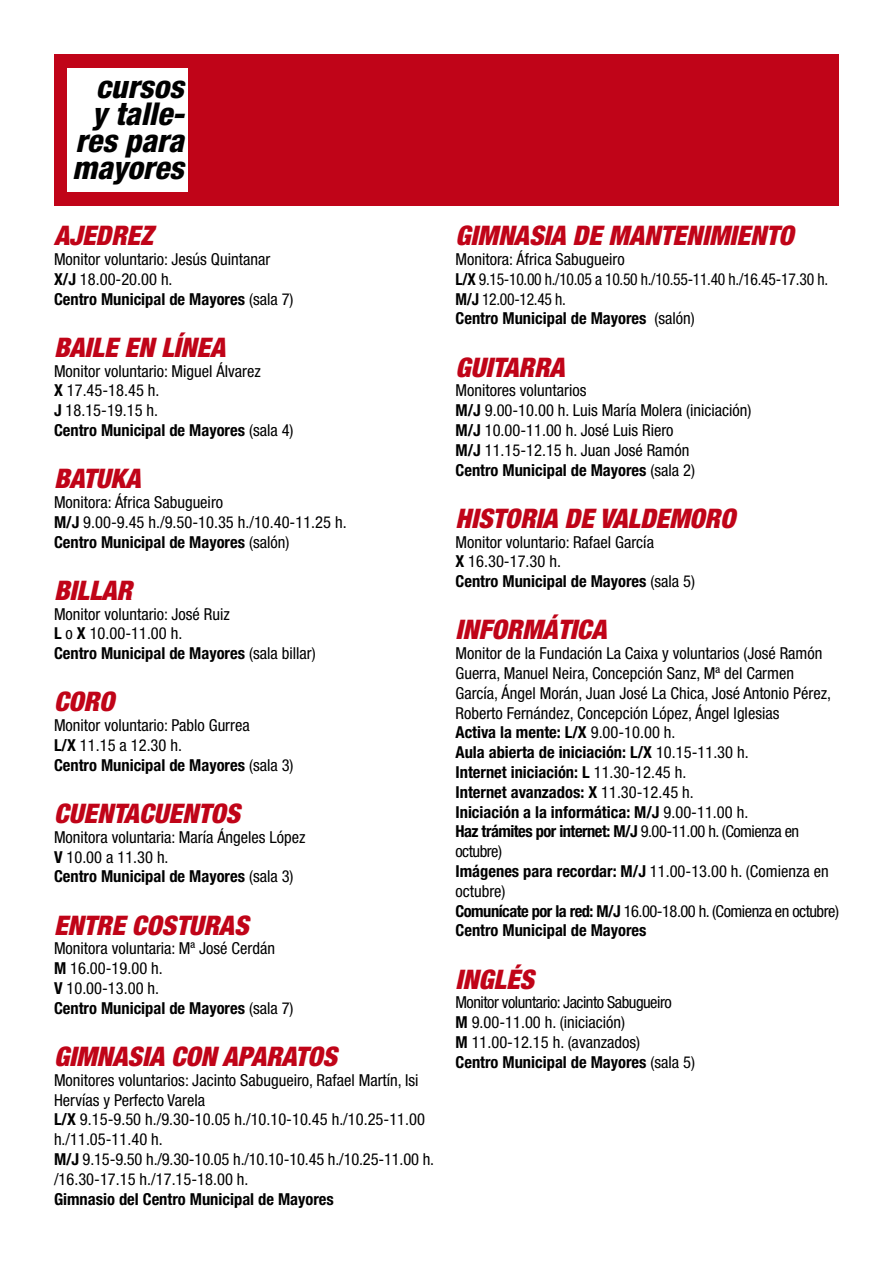
<style>
.page{position:relative;width:893px;height:1263px;background:#fff}
.page>*{position:absolute;margin:0;border:0;box-sizing:border-box;transform-origin:0 0}
.t1{font:italic 800 condensed 31.5px/27px "Helvetica Neue";color:#000;text-align:right}
.t2{font:italic 900 condensed 27px "Helvetica Neue";color:#c00418}
.t3{font:condensed 16.5px/19.8px "Helvetica Neue";color:#000}
.t4{font:condensed 16.5px/19.8px "Helvetica Neue";letter-spacing:-.03em;color:#000}
.t5{font:700 condensed 16.5px "Helvetica Neue";color:#000}
.s1{font-weight:700}
</style>
<div class="page">
<div style="left:54px;top:54px;width:785px;height:151px;background:#c00418"></div>
<div style="left:68px;top:68px;width:120px;height:123px;background:#fff"></div>
<h1 class="t1" style="left:72px;top:72px;width:113px">cursos<br>y talle&shy;res para mayores</h1>
<h2 class="t2" style="left:54px;top:219px;width:100px">AJEDREZ</h2>
<p class="t3" style="left:54px;top:249px;width:241px">Monitor voluntario: Jesús Quintanar<br><span class="s1">X/J</span> 18.00-20.00 h.<br><span class="s1">Centro Municipal de Mayores</span> (sala 7)</p>
<h2 class="t2" style="left:54px;top:330px;width:173px">BAILE EN LÍNEA</h2>
<p class="t3" style="left:54px;top:361px;width:241px">Monitor voluntario: Miguel Álvarez<br><span class="s1">X</span> 17.45-18.45 h.<br><span class="s1">J</span> 18.15-19.15 h.<br><span class="s1">Centro Municipal de Mayores</span> (sala 4)</p>
<h2 class="t2" style="left:54px;top:462px;width:89px">BA TUKA</h2>
<p class="t3" style="left:54px;top:492px;width:294px">Monitora: África Sabugueiro<br><span class="s1">M/J</span> 9.00-9.45 h./9.50-10.35 h./10.40-11.25 h.<br><span class="s1">Centro Municipal de Mayores</span> (salón)</p>
<h2 class="t2" style="left:54px;top:573px;width:66px">BILLAR</h2>
<p class="t3" style="left:54px;top:604px;width:263px">Monitor voluntario: José Ruiz<br><span class="s1">L</span> o <span class="s1">X</span> 10.00-11.00 h.<br><span class="s1">Centro Municipal de Mayores</span> (sala billar)</p>
<h2 class="t2" style="left:54px;top:685px;width:62px">CORO</h2>
<p class="t3" style="left:54px;top:715px;width:241px">Monitor voluntario: Pablo Gurrea<br><span class="s1">L/X</span> 11.15 a 12.30 h.<br><span class="s1">Centro Municipal de Mayores</span> (sala 3)</p>
<h2 class="t2" style="left:54px;top:797px;width:187px">CUENTACUENTOS</h2>
<p class="t3" style="left:54px;top:827px;width:253px">Monitora voluntaria: María Ángeles López<br><span class="s1">V</span> 10.00 a 11.30 h.<br><span class="s1">Centro Municipal de Mayores</span> (sala 3)</p>
<h2 class="t2" style="left:54px;top:908px;width:166px">ENTRE COSTURAS</h2>
<p class="t3" style="left:54px;top:938px;width:241px">Monitora voluntaria: Mª José Cerdán<br><span class="s1">M</span> 16.00-19.00 h.<br><span class="s1">V</span> 10.00-13.00 h.<br><span class="s1">Centro Municipal de Mayores</span> (sala 7)</p>
<h2 class="t2" style="left:54px;top:1040px;width:286px">GIMNASIA CON APARA TOS</h2>
<p class="t3" style="left:54px;top:1070px;width:382px">Monitores voluntarios: Jacinto Sabugueiro, Rafael Martín, Isi Hervías y Perfecto Varela<br><span class="s1">L/X</span> 9.15-9.50 h./9.30-10.05 h./10.10-10.45 h./10.25-11.00 h./11.05-11.40 h.<br><span class="s1">M/J</span> 9.15-9.50 h./9.30-10.05 h./10.10-10.45 h./10.25-11.00 h. /16.30-17.15 h./17.15-18.00 h.</p>
<p class="t5" style="left:54px;top:1189px;width:281px">Gimnasio del Centro Municipal de Mayores</p>
<h2 class="t2" style="left:455px;top:219px;width:339px">GIMNASIA DE MAN TENIMIEN TO</h2>
<p class="t3" style="left:455px;top:249px;width:374px">Monitora: África Sabugueiro<br><span class="s1">L/X</span> 9.15-10.00 h./10.05 a 10.50 h./10.55-11.40 h./16.45-17.30 h.<br><span class="s1">M/J</span> 12.00-12.45 h.<br><span class="s1">Centro Municipal de Mayores</span> (salón)</p>
<h2 class="t2" style="left:455px;top:350px;width:65px">GUITARRA</h2>
<p class="t3" style="left:455px;top:380px;width:298px">Monitores voluntarios<br><span class="s1">M/J</span> 9.00-10.00 h. Luis María Molera (iniciación)<br><span class="s1">M/J</span> 10.00-11.00 h. José Luis Riero<br><span class="s1">M/J</span> 11.15-12.15 h. Juan José Ramón<br><span class="s1">Centro Municipal de Mayores</span> (sala 2)</p>
<h2 class="t2" style="left:455px;top:501px;width:281px">HISTORIA DE VALDEMORO</h2>
<p class="t3" style="left:455px;top:532px;width:241px">Monitor voluntario: Rafael García<br><span class="s1">X</span> 16.30-17.30 h.<br><span class="s1">Centro Municipal de Mayores</span> (sala 5)</p>
<h2 class="t2" style="left:455px;top:613px;width:137px">INFORMÁTICA</h2>
<p class="t3" style="left:455px;top:643px;width:385px">Monitor de la Fundación La Caixa y voluntarios (José Ramón Guerra, Manuel Neira, Concepción Sanz, Mª del Carmen García, Ángel Morán, Juan José La Chica, José Antonio Pérez, Roberto Fernández, Concepción López, Ángel Iglesias<br><span class="s1">Activa la mente: L/X</span> 9.00-10.00 h.<br><span class="s1">Aula abierta de iniciación: L/X</span> 10.15-11.30 h.<br><span class="s1">Internet iniciación: L</span> 11.30-12.45 h.<br><span class="s1">Internet avanzados: X</span> 11.30-12.45 h.<br><span class="s1">Iniciación a la informática: M/J</span> 9.00-11.00 h.<br><span class="s1">Haz trámites por internet: M/J</span> 9.00-11.00 h. (Comienza en octubre)<br><span class="s1">Imágenes para recordar: M/J</span> 11.00-13.00 h. (Comienza en octubre)<br><span class="s1">Comunícate por la red: M/J</span> 16.00-18.00 h. (Comienza en octubre)<br><span class="s1">Centro Municipal de Mayores</span></p>
<h2 class="t2" style="left:455px;top:962px;width:82px">INGLÉS</h2>
<p class="t4" style="left:455px;top:992px;width:241px">Monitor voluntario: Jacinto Sabugueiro<br><span class="s1">M</span> 9.00-11.00 h. (iniciación)<br><span class="s1">M</span> 11.00-12.15 h. (avanzados)<br><span class="s1">Centro Municipal de Mayores</span> (sala 5)</p>
</div>
